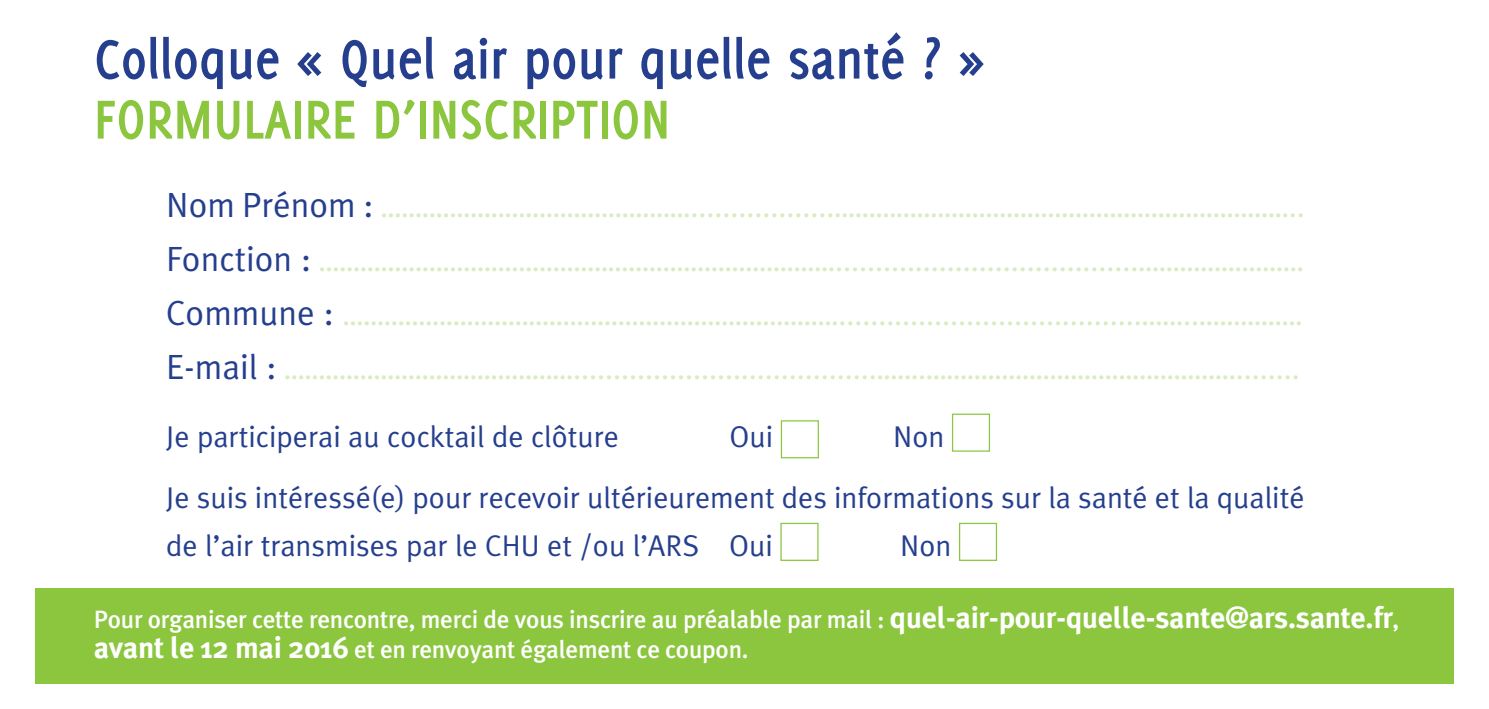
<style>
.page{position:relative;width:1489px;height:709px;background:#fff}
.page>*{position:absolute;margin:0;border:0;box-sizing:border-box;transform-origin:0 0}
.t1{font:700 60px "Delicious";color:#253f8e;scale:.9 1}
.t2{font:700 60px "Delicious";color:#8bc63e;scale:.9 1}
.t3{font:30px "Meta Plus Normal";color:#daeac1}
.t4{font:30px/47.5px "Meta Plus Normal";color:#253f8e}
.t5{font:500 25px/30px "Meta Plus";letter-spacing:-.01em;color:#fff}
.s1{font-size:35px;color:#253f8e}
.s2{font-weight:700;font-size:30px}
</style>
<div class="page">
<div style="left:780px;top:420px;width:38px;height:38px;background:#fff;border:1px solid #8bc63e"></div>
<div style="left:951px;top:413px;width:39px;height:38px;background:#fff;border:1px solid #8bc63e"></div>
<div style="left:780px;top:523px;width:38px;height:38px;background:#fff;border:1px solid #8bc63e"></div>
<div style="left:958px;top:523px;width:39px;height:38px;background:#fff;border:1px solid #8bc63e"></div>
<div style="left:35px;top:588px;width:1418px;height:96px;background:#8bc63e"></div>
<p class="t1" style="left:94px;top:25px;width:990px">Colloque « Quel air pour quelle santé ? »</p>
<p class="t2" style="left:94px;top:85px;width:642px">FORMULAIRE D’INSCRIPTION</p>
<p class="t3" style="left:166px;top:190px;width:1139px"><span class="s1">Nom Prénom :</span> ………………………………………..................…………………………………………………………..</p>
<p class="t3" style="left:166px;top:243px;width:1138px"><span class="s1">Fonction :</span> …………………………………………………………………......................................……………………</p>
<p class="t3" style="left:166px;top:297px;width:1137px"><span class="s1">Commune :</span> ………………………………………………………………......................................……..……………</p>
<p class="t3" style="left:166px;top:351px;width:1134px"><span class="s1">E-mail :</span> ……………………………………......................................…….………………………………………........</p>
<p class="t4" style="left:166px;top:412px;width:454px">Je participerai au cocktail de clôture</p>
<p class="t4" style="left:729px;top:412px;width:45px">Oui</p>
<p class="t4" style="left:893px;top:412px;width:53px">Non</p>
<p class="t4" style="left:166px;top:474px;width:1139px">Je suis intéressé(e) pour recevoir ultérieurement des informations sur la santé et la qualité de l’air transmises par le CHU et /ou l’ARS Oui</p>
<p class="t4" style="left:900px;top:521px;width:53px">Non</p>
<p class="t5" style="left:94px;top:604px;width:1306px">Pour organiser cette rencontre, merci de vous inscrire au préalable par mail : <span class="s2">quel-air-pour-quelle-sante@ars.sante.fr</span>, <span class="s2">avant le 12 mai 2016</span> et en renvoyant également ce coupon.</p>
</div>
